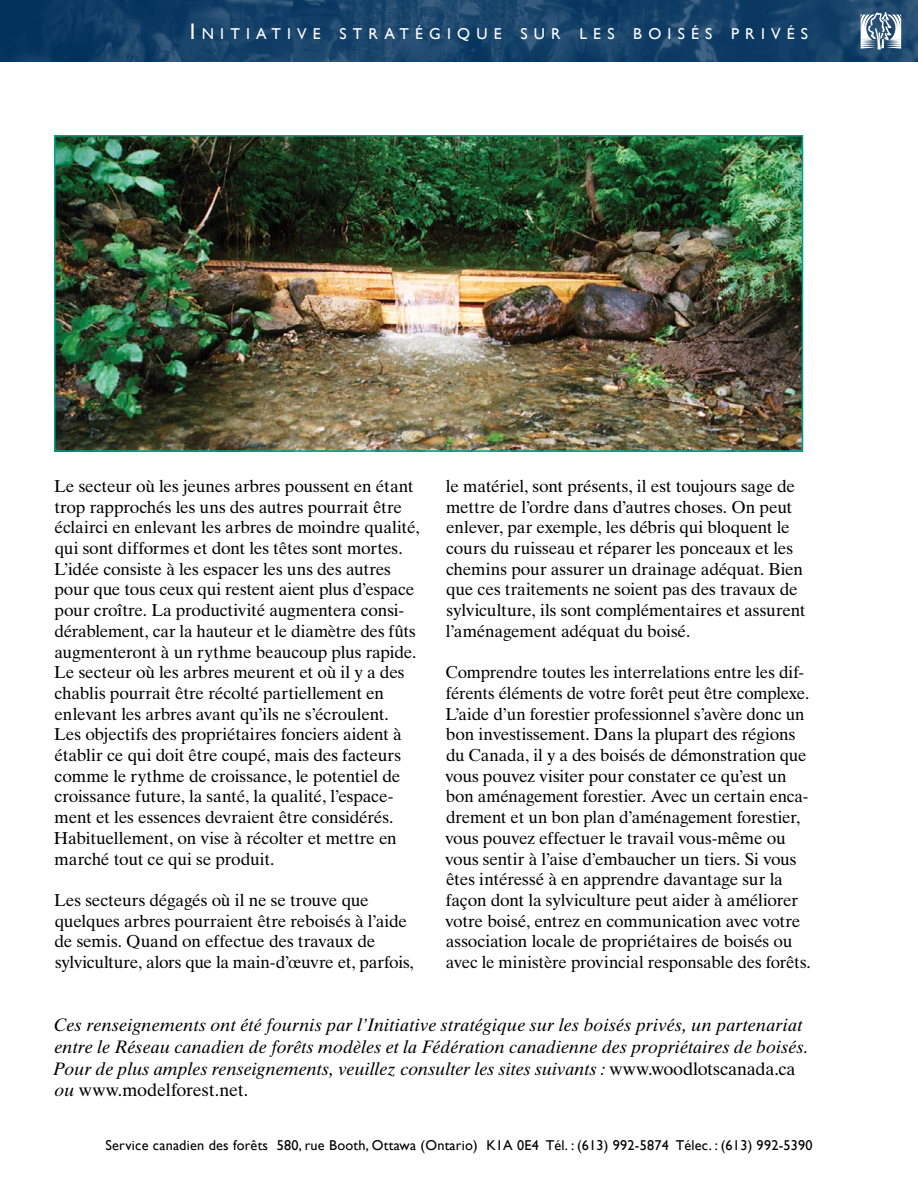
<style>
.page{position:relative;width:918px;height:1188px;background:#fff}
.page>*{position:absolute;margin:0;border:0;box-sizing:border-box;transform-origin:0 0}
.t1{font:italic 18px/21.6px "Times Ten";letter-spacing:.005em;color:#000}
.t2{font:17.25px/20.7px "Times Ten";letter-spacing:-.015em;color:#000}
.t3{font:15.75px "Gill Sans";letter-spacing:.395em;color:#fff}
.t4{font:14.25px "Gill Sans";letter-spacing:.015em;color:#000}
.s1{font-size:22.5px}
.s2{font-style:normal}
</style>
<div class="page">
<img style="left:0;top:0;width:918px;height:62px">
<svg style="left:861px;top:12px;width:40px;height:38px"></svg>
<img style="left:57px;top:138px;width:743px;height:311px">
<div style="left:54px;top:135px;width:749px;height:317px;border:2px solid #00a08e"></div>
<p class="t3" style="left:190px;top:25px;width:620px"><span class="s1">I</span>ni ti ati ve stratégi que sur les boi sés pri vés</p>
<p class="t2" style="left:54px;top:476px;width:367px">Le secteur où les jeunes arbres poussent en étant trop rapprochés les uns des autres pourrait être éclairci en enlevant les arbres de moindre qualité, qui sont difformes et dont les têtes sont mortes.<br>L’idée consiste à les espacer les uns des autres pour que tous ceux qui restent aient plus d’espace pour croître. La productivité augmentera consi&shy;dérablement, car la hauteur et le diamètre des fûts augmenteront à un rythme beaucoup plus rapide.<br>Le secteur où les arbres meurent et où il y a des chablis pourrait être récolté partiellement en enlevant les arbres avant qu’ils ne s’écroulent.<br>Les objectifs des propriétaires fonciers aident à établir ce qui doit être coupé, mais des facteurs comme le rythme de croissance, le potentiel de croissance future, la santé, la qualité, l’espace&shy;ment et les essences devraient être considérés.<br>Habituellement, on vise à récolter et mettre en marché tout ce qui se produit.</p>
<p class="t2" style="left:54px;top:890px;width:361px">Les secteurs dégagés où il ne se trouve que quelques arbres pourraient être reboisés à l’aide de semis. Quand on effectue des travaux de sylviculture, alors que la main-d’œuvre et, parfois,</p>
<p class="t2" style="left:446px;top:476px;width:361px">le matériel, sont présents, il est toujours sage de mettre de l’ordre dans d’autres choses. On peut enlever, par exemple, les débris qui bloquent le cours du ruisseau et réparer les ponceaux et les chemins pour assurer un drainage adéquat. Bien que ces traitements ne soient pas des travaux de sylviculture, ils sont complémentaires et assurent l’aménagement adéquat du boisé.</p>
<p class="t2" style="left:445px;top:662px;width:367px">Comprendre toutes les interrelations entre les dif&shy;férents éléments de votre forêt peut être complexe.<br>L’aide d’un forestier professionnel s’avère donc un bon investissement. Dans la plupart des régions du Canada, il y a des boisés de démonstration que vous pouvez visiter pour constater ce qu’est un bon aménagement forestier. Avec un certain enca&shy;drement et un bon plan d’aménagement forestier, vous pouvez effectuer le travail vous-même ou vous sentir à l’aise d’embaucher un tiers. Si vous êtes intéressé à en apprendre davantage sur la façon dont la sylviculture peut aider à améliorer votre boisé, entrez en communication avec votre association locale de propriétaires de boisés ou avec le ministère provincial responsable des forêts.</p>
<p class="t1" style="left:53px;top:1014px;width:757px">Ces renseignements ont été fournis par l’Initiative stratégique sur les boisés privés, un partenariat entre le Réseau canadien de forêts modèles et la Fédération canadienne des propriétaires de boisés.<br>Pour de plus amples renseignements, veuillez consulter les sites suivants : <span class="s2">www.woodlotscanada.ca </span>ou <span class="s2">www.modelforest.net.</span></p>
<p class="t4" style="left:105px;top:1137px;width:709px">Service canadien des forêts 580, rue Booth, Ottawa (Ontario) K1A 0E4 Tél. : (613) 992-5874 Télec. : (613) 992-5390</p>
</div>
